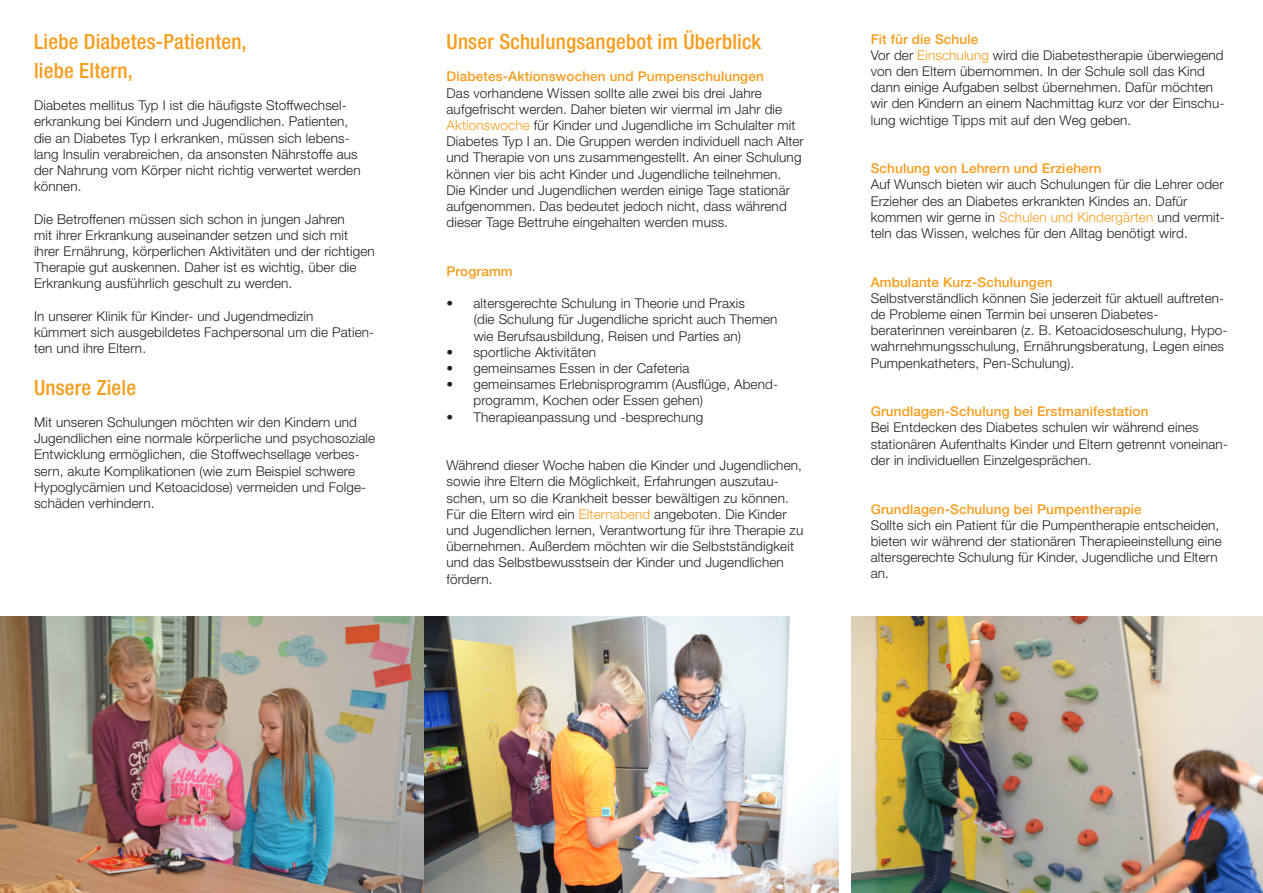
<style>
.page{position:relative;width:1263px;height:893px;background:#fff}
.page>*{position:absolute;margin:0;border:0;box-sizing:border-box;transform-origin:0 0}
.t1{font:500 condensed 21px "Helvetica Neue LT Pro";letter-spacing:.01em;color:#f89c1c}
.t2{font:300 13.5px/16.2px "Helvetica Neue LT Pro";letter-spacing:.01em;color:#231f20}
.t3{font:500 13.5px "Helvetica Neue LT Pro";letter-spacing:.01em;color:#f89c1c}
.s1{color:#f89c1c}
.s2{font-weight:500;color:#f89c1c}
</style>
<div class="page">
<img style="left:0;top:616px;width:838px;height:277px">
<img style="left:851px;top:616px;width:412px;height:277px">
<p class="t1" style="left:34px;top:29px;width:214px">Liebe Diabetes-Patienten,</p>
<p class="t1" style="left:34px;top:58px;width:100px">liebe Eltern,</p>
<p class="t2" style="left:34px;top:97px;width:314px">Diabetes mellitus Typ I ist die häufigste Stoffwechsel-</p>
<p class="t2" style="left:34px;top:113px;width:316px">erkrankung bei Kindern und Jugendlichen. Patienten,</p>
<p class="t2" style="left:34px;top:129px;width:328px">die an Diabetes Typ I erkranken, müssen sich lebens&shy;lang Insulin verabreichen, da ansonsten Nährstoffe aus der Nahrung vom Körper nicht richtig verwertet werden können.</p>
<p class="t2" style="left:34px;top:210px;width:312px">Die Betroffenen müssen sich schon in jungen Jahren</p>
<p class="t2" style="left:34px;top:227px;width:342px">mit ihrer Erkrankung auseinander setzen und sich mit ihrer Ernährung, körperlichen Aktivitäten und der richtigen Therapie gut auskennen. Daher ist es wichtig, über die Erkrankung ausführlich geschult zu werden.</p>
<p class="t2" style="left:34px;top:308px;width:281px">In unserer Klinik für Kinder- und Jugendmedizin</p>
<p class="t2" style="left:34px;top:324px;width:342px">kümmert sich ausgebildetes Fachpersonal um die Patien&shy;ten und ihre Eltern.</p>
<p class="t1" style="left:34px;top:375px;width:104px">Unsere Ziele</p>
<p class="t2" style="left:34px;top:414px;width:343px">Mit unseren Schulungen möchten wir den Kindern und Jugendlichen eine normale körperliche und psychosoziale Entwicklung ermöglichen, die Stoffwechsellage verbes&shy;sern, akute Komplikationen (wie zum Beispiel schwere Hypoglycämien und Ketoacidose) vermeiden und Folge&shy;schäden verhindern.</p>
<p class="t1" style="left:446px;top:29px;width:316px">Unser Schulungsangebot im Überblick</p>
<p class="t3" style="left:446px;top:68px;width:319px">Diabetes-Aktionswochen und Pumpenschulungen</p>
<p class="t2" style="left:446px;top:84px;width:359px">Das vorhandene Wissen sollte alle zwei bis drei Jahre aufgefrischt werden. Daher bieten wir viermal im Jahr die <span class="s1">Aktionswoche</span> für Kinder und Jugendliche im Schulalter mit Diabetes Typ I an. Die Gruppen werden individuell nach Alter und Therapie von uns zusammengestellt. An einer Schulung können vier bis acht Kinder und Jugendliche teilnehmen.<br>Die Kinder und Jugendlichen werden einige Tage stationär aufgenommen. Das bedeutet jedoch nicht, dass während dieser Tage Bettruhe eingehalten werden muss.</p>
<p class="t3" style="left:446px;top:263px;width:68px">Programm</p>
<p class="t2" style="left:446px;top:295px;width:300px">• altersgerechte Schulung in Theorie und Praxis</p>
<p class="t2" style="left:474px;top:311px;width:305px">(die Schulung für Jugendliche spricht auch Themen wie Berufsausbildung, Reisen und Parties an)</p>
<p class="t2" style="left:446px;top:344px;width:151px">• sportliche Aktivitäten</p>
<p class="t2" style="left:446px;top:360px;width:245px">• gemeinsames Essen in der Cafeteria</p>
<p class="t2" style="left:473px;top:376px;width:306px;text-indent:-27px">• gemeinsames Erlebnisprogramm (Ausflüge, Abend&shy;programm, Kochen oder Essen gehen)</p>
<p class="t2" style="left:446px;top:408px;width:258px">• Therapieanpassung und -besprechung</p>
<p class="t2" style="left:446px;top:457px;width:358px">Während dieser Woche haben die Kinder und Jugendlichen, sowie ihre Eltern die Möglichkeit, Erfahrungen auszutau&shy;schen, um so die Krankheit besser bewältigen zu können.<br>Für die Eltern wird ein <span class="s1">Elternabend</span> angeboten. Die Kinder und Jugendlichen lernen, Verantwortung für ihre Therapie zu übernehmen. Außerdem möchten wir die Selbstständigkeit und das Selbstbewusstsein der Kinder und Jugendlichen fördern.</p>
<p class="t3" style="left:871px;top:31px;width:109px">Fit für die Schule</p>
<p class="t2" style="left:871px;top:47px;width:355px">Vor der <span class="s1">Einschulung</span> wird die Diabetestherapie überwiegend von den Eltern übernommen. In der Schule soll das Kind dann einige Aufgaben selbst übernehmen. Dafür möchten wir den Kindern an einem Nachmittag kurz vor der Einschu&shy;lung wichtige Tipps mit auf den Weg geben.</p>
<p class="t3" style="left:871px;top:160px;width:233px">Schulung von Lehrern und Erziehern</p>
<p class="t2" style="left:871px;top:176px;width:354px">Auf Wunsch bieten wir auch Schulungen für die Lehrer oder<br>Erzieher des an Diabetes erkrankten Kindes an. Dafür</p>
<p class="t2" style="left:871px;top:209px;width:356px">kommen wir gerne in <span class="s1">Schulen und Kindergärten</span> und vermit&shy;teln das Wissen, welches für den Alltag benötigt wird.</p>
<p class="t3" style="left:871px;top:274px;width:183px">Ambulante Kurz-Schulungen</p>
<p class="t2" style="left:871px;top:290px;width:355px">Selbstverständlich können Sie jederzeit für aktuell auftreten&shy;de Probleme einen Termin bei unseren Diabetes-</p>
<p class="t2" style="left:871px;top:322px;width:358px">beraterinnen vereinbaren (z. B. Ketoacidoseschulung, Hypo&shy;wahrnehmungsschulung, Ernährungsberatung, Legen eines<br>Pumpenkatheters, Pen-Schulung).</p>
<p class="t2" style="left:871px;top:403px;width:329px"><span class="s2">Grundlagen-Schulung bei Erstmanifestation<br></span>Bei Entdecken des Diabetes schulen wir während eines</p>
<p class="t2" style="left:871px;top:435px;width:359px">stationären Aufenthalts Kinder und Eltern getrennt voneinan&shy;der in individuellen Einzelgesprächen.</p>
<p class="t3" style="left:871px;top:501px;width:273px">Grundlagen-Schulung bei Pumpentherapie</p>
<p class="t2" style="left:871px;top:516px;width:350px">Sollte sich ein Patient für die Pumpentherapie entscheiden,</p>
<p class="t2" style="left:871px;top:533px;width:353px">bieten wir während der stationären Therapieeinstellung eine altersgerechte Schulung für Kinder, Jugendliche und Eltern an.</p>
</div>
